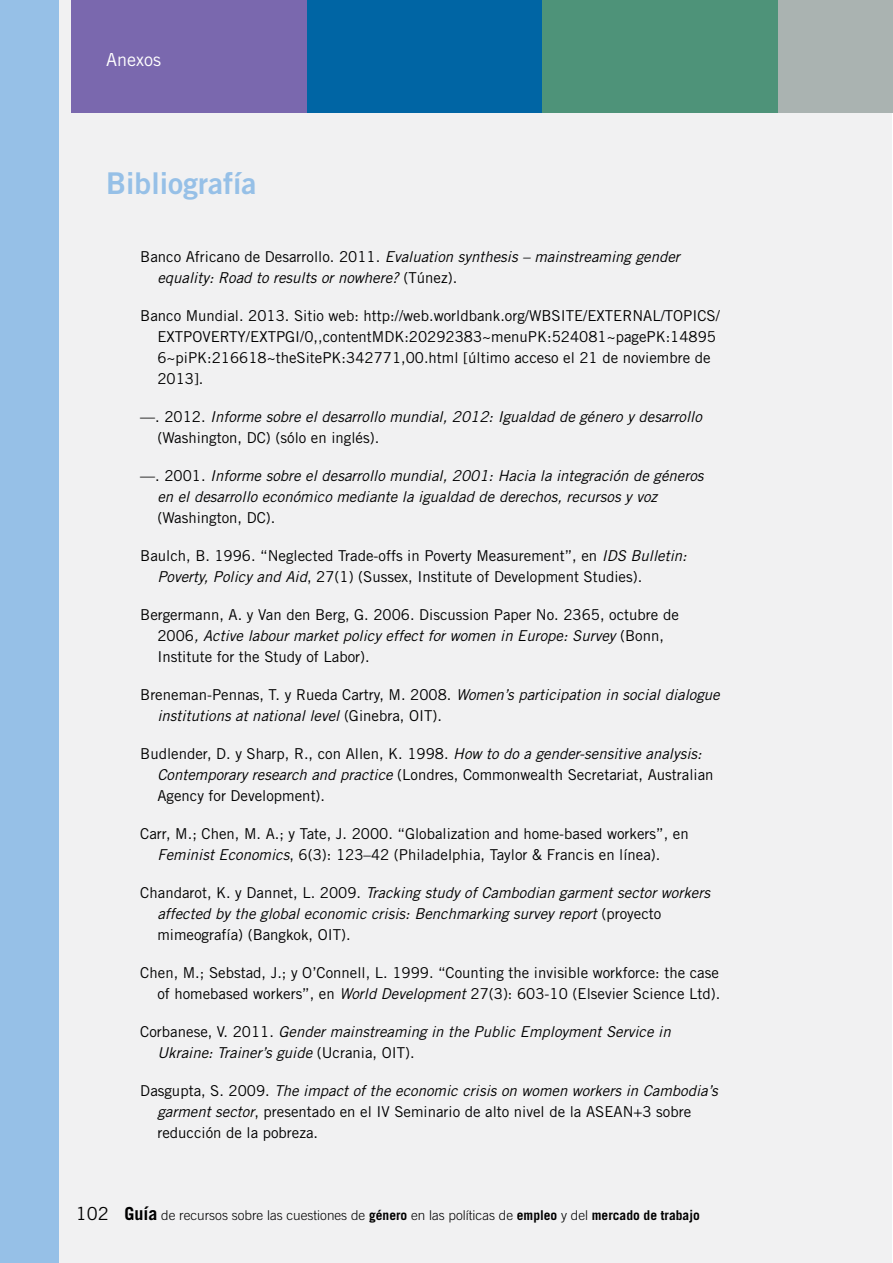
<style>
.page{position:relative;width:893px;height:1263px;background:#fff}
.page>*{position:absolute;margin:0;border:0;box-sizing:border-box;transform-origin:0 0}
.t1{font:30px "Trade Gothic Bold Two";color:#96c0e7}
.t2{font:18px "Trade Gothic";color:#fff}
.t3{font:18px "Trade Gothic";color:#000}
.t4{font:15px/21px "Trade Gothic";color:#000}
.t5{font:italic 15px/21px "Trade Gothic";color:#000}
.t6{font:300 13.5px "Trade Gothic LT Std";color:#000}
.s1{font-style:normal}
.s2{font-style:italic}
.s3{font-weight:700;font-size:18px}
.s4{font-weight:700}
</style>
<div class="page">
<div style="left:0;top:0;width:892px;height:1263px;background:#f1f1f2"></div>
<div style="left:0;top:0;width:59px;height:1263px;background:#96c0e7"></div>
<div style="left:71px;top:0;width:236px;height:113px;background:#7a68ae"></div>
<div style="left:307px;top:0;width:235px;height:113px;background:#0065a4"></div>
<div style="left:542px;top:0;width:236px;height:113px;background:#4e9379"></div>
<div style="left:778px;top:0;width:115px;height:113px;background:#aab3b1"></div>
<p class="t2" style="left:106px;top:49px;width:56px">Anexos</p>
<h1 class="t1" style="left:106px;top:165px;width:152px">Bibliografía</h1>
<p class="t5" style="left:157px;top:246px;width:524px;text-indent:-17px"><span class="s1">Banco Africano de Desarrollo. 2011.</span> Evaluation synthesis – mainstreaming gender equality: Road to results or nowhere? <span class="s1">(Túnez).</span></p>
<p class="t4" style="left:157px;top:305px;width:564px;text-indent:-17px">Banco Mundial. 2013. Sitio web: http://web.worldbank.org/WBSITE/EXTERNAL/TOPICS/ EXTPOVERTY/EXTPGI/0,,contentMDK:20292383~menuPK:524081~pagePK:14895<br>6~piPK:216618~theSitePK:342771,00.html [último acceso el 21 de noviembre de 2013].</p>
<p class="t5" style="left:157px;top:406px;width:546px;text-indent:-17px"><span class="s1">—. 2012.</span> Informe sobre el desarrollo mundial, 2012: Igualdad de género y desarrollo <span class="s1">(Washington, DC) (sólo en inglés).</span></p>
<p class="t5" style="left:157px;top:465px;width:548px;text-indent:-17px"><span class="s1">—. 2001.</span> Informe sobre el desarrollo mundial, 2001: Hacia la integración de géneros en el desarrollo económico mediante la igualdad de derechos, recursos y voz</p>
<p class="t4" style="left:157px;top:507px;width:120px">(Washington, DC).</p>
<p class="t4" style="left:157px;top:545px;width:531px;text-indent:-17px">Baulch, B. 1996. “Neglected Trade-offs in Poverty Measurement”, en <span class="s2">IDS Bulletin:<br>Poverty, Policy and Aid</span>, 27(1) (Sussex, Institute of Development Studies).</p>
<p class="t4" style="left:157px;top:604px;width:523px;text-indent:-17px">Bergermann, A. y Van den Berg, G. 2006. Discussion Paper No. 2365, octubre de<br>2006<span class="s2">, Active labour market policy effect for women in Europe: Survey</span> (Bonn,<br>Institute for the Study of Labor).</p>
<p class="t5" style="left:157px;top:684px;width:564px;text-indent:-17px"><span class="s1">Breneman-Pennas, T. y Rueda Cartry, M. 2008.</span> Women’s participation in social dialogue institutions at national level <span class="s1">(Ginebra, OIT).</span></p>
<p class="t4" style="left:157px;top:743px;width:558px;text-indent:-17px">Budlender, D. y Sharp, R., con Allen, K. 1998. <span class="s2">How to do a gender-sensitive analysis:<br>Contemporary research and practice</span> (Londres, Commonwealth Secretariat, Australian<br>Agency for Development).</p>
<p class="t4" style="left:157px;top:823px;width:533px;text-indent:-17px">Carr, M.; Chen, M. A.; y Tate, J. 2000. “Globalization and home-based workers”, en<br><span class="s2">Feminist Economics</span>, 6(3): 123–42 (Philadelphia, Taylor &amp; Francis en línea).</p>
<p class="t5" style="left:157px;top:882px;width:554px;text-indent:-17px"><span class="s1">Chandarot, K. y Dannet, L. 2009.</span> Tracking study of Cambodian garment sector workers affected by the global economic crisis: Benchmarking survey report <span class="s1">(proyecto mimeografía) (Bangkok, OIT).</span></p>
<p class="t4" style="left:140px;top:962px;width:582px;text-align:right">Chen, M.; Sebstad, J.; y O’Connell, L. 1999. “Counting the invisible workforce: the case of homebased workers”, en <span class="s2">World Development</span> 27(3): 603-10 (Elsevier Science Ltd).</p>
<p class="t5" style="left:157px;top:1021px;width:515px;text-indent:-17px"><span class="s1">Corbanese, V. 2011.</span> Gender mainstreaming in the Public Employment Service in<br>Ukraine: Trainer’s guide <span class="s1">(Ucrania, OIT).</span></p>
<p class="t4" style="left:157px;top:1080px;width:562px;text-indent:-17px">Dasgupta, S. 2009. <span class="s2">The impact of the economic crisis on women workers in Cambodia’s garment sector</span>, presentado en el IV Seminario de alto nivel de la ASEAN+3 sobre reducción de la pobreza.</p>
<p class="t3" style="left:76px;top:1203px;width:34px">102</p>
<p class="t6" style="left:125px;top:1207px;width:577px"><span class="s3">Guía</span> de recursos sobre las cuestiones de <span class="s4">género</span> en las políticas de <span class="s4">empleo</span> y del <span class="s4">mercado de trabajo</span></p>
</div>
